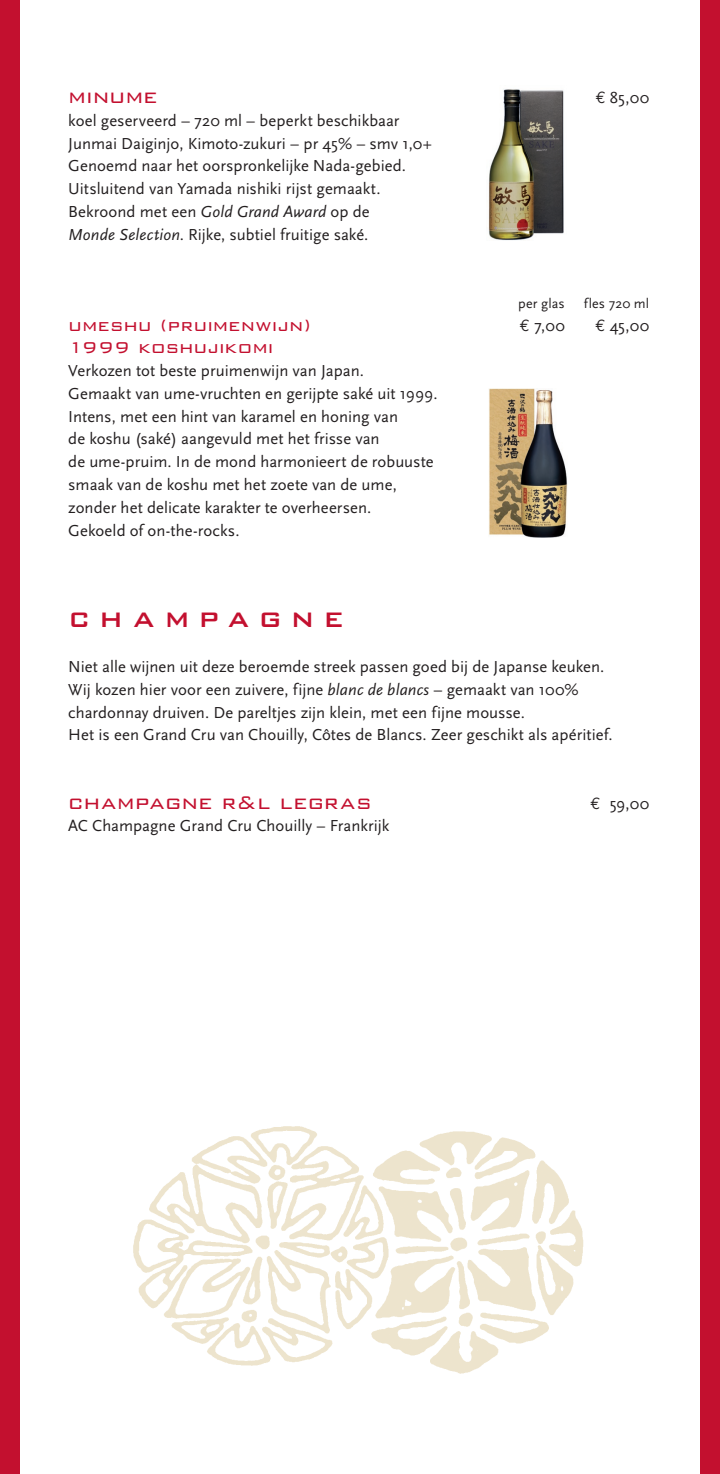
<style>
.page{position:relative;width:720px;height:1474px;background:#fff}
.page>*{position:absolute;margin:0;border:0;box-sizing:border-box;transform-origin:0 0}
.t1{font:500 28px "Bank Gothic BT";letter-spacing:.3em;color:#c3102f}
.t2{font:300 24.5px "Bank Gothic BT";color:#c3102f}
.t3{font:300 21px "Bank Gothic BT";letter-spacing:-.005em;color:#c3102f}
.t4{font:16.62px/22.8px "Scala Sans";color:#231f20}
.t5{font:14px "Scala Sans";letter-spacing:.01em;color:#231f20}
.s1{font-family:"Euro Mono"}
.s2{font-style:italic}
</style>
<div class="page">
<div style="left:699px;top:0;width:20px;height:1473px;background:#c3102f"></div>
<div style="left:0;top:0;width:20px;height:1473px;background:#c3102f"></div>
<img style="left:489px;top:388px;width:78px;height:149px">
<img style="left:488px;top:89px;width:76px;height:152px">
<img style="left:133px;top:1126px;width:451px;height:248px">
<h2 class="t2" style="left:68px;top:84px;width:91px">minume</h2>
<p class="t4" style="left:595px;top:87px;width:55px"><span class="s1">€</span> 85,00</p>
<p class="t4" style="left:68px;top:109px;width:365px">koel geserveerd – 720 ml – beperkt beschikbaar Junmai Daiginjo, Kimoto-zukuri – pr 45% – smv 1,0+ Genoemd naar het oorspronkelijke Nada-gebied.<br>Uitsluitend van Yamada nishiki rijst gemaakt.<br>Bekroond met een <span class="s2">Gold Grand Award</span> op de<br><span class="s2">Monde Selection</span>. Rijke, subtiel fruitige saké.</p>
<p class="t5" style="left:518px;top:296px;width:48px">per glas</p>
<p class="t5" style="left:583px;top:296px;width:67px">fles 720 ml</p>
<p class="t3" style="left:68px;top:314px;width:244px">umeshu (pruimenwijn)</p>
<p class="t4" style="left:519px;top:314px;width:46px"><span class="s1">€</span> 7,00</p>
<p class="t4" style="left:595px;top:314px;width:55px"><span class="s1">€</span> 45,00</p>
<p class="t3" style="left:68px;top:337px;width:207px">1999 koshujikomi</p>
<p class="t4" style="left:68px;top:360px;width:371px">Verkozen tot beste pruimenwijn van Japan.<br>Gemaakt van ume-vruchten en gerijpte saké uit 1999.<br>Intens, met een hint van karamel en honing van<br>de koshu (saké) aangevuld met het frisse van<br>de ume-pruim. In de mond harmonieert de robuuste smaak van de koshu met het zoete van de ume, zonder het delicate karakter te overheersen.<br>Gekoeld of on-the-rocks.</p>
<h1 class="t1" style="left:68px;top:604px;width:277px">CHAMPAGNE</h1>
<p class="t4" style="left:68px;top:655px;width:545px">Niet alle wijnen uit deze beroemde streek passen goed bij de Japanse keuken.<br>Wij kozen hier voor een zuivere, fijne <span class="s2">blanc de blancs</span> – gemaakt van 100% chardonnay druiven. De pareltjes zijn klein, met een fijne mousse.<br>Het is een Grand Cru van Chouilly, Côtes de Blancs. Zeer geschikt als apéritief.</p>
<h2 class="t2" style="left:68px;top:789px;width:305px">champagne r&amp;l legras</h2>
<p class="t4" style="left:590px;top:792px;width:60px"><span class="s1">€</span> 59,00</p>
<p class="t4" style="left:68px;top:815px;width:322px">AC Champagne Grand Cru Chouilly – Frankrijk</p>
</div>
